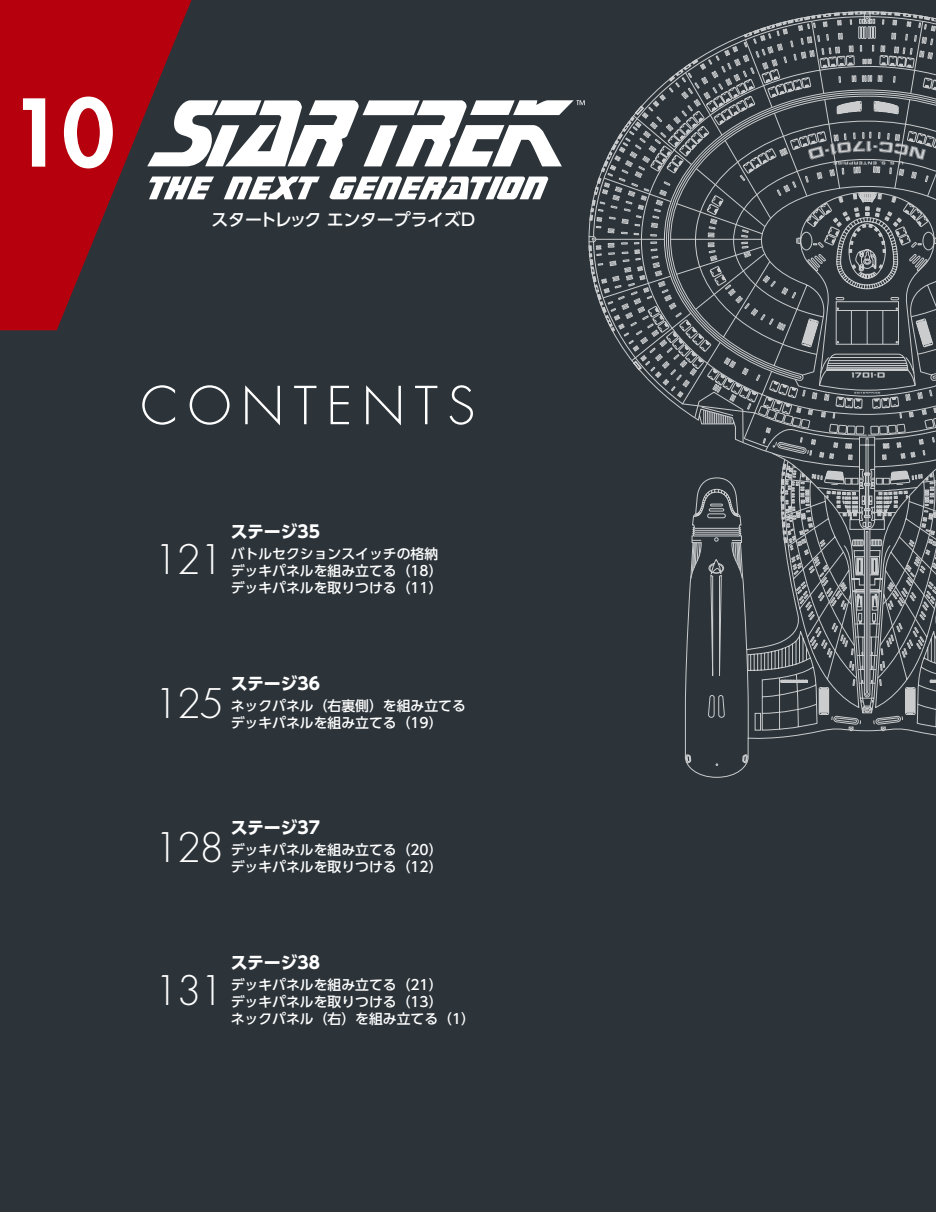
<style>
.page{position:relative;width:936px;height:1212px;background:#fff}
.page>*{position:absolute;margin:0;border:0;box-sizing:border-box;transform-origin:0 0}
.t1{font:800 90.6px "Futura LT";color:#fff}
.t2{font:300 51px "Futura LT";letter-spacing:.19em;color:#fff}
.t3{font:300 39.6px "Futura LT";letter-spacing:-.05em;color:#fff}
.t4{font:700 16.95px "UD Shin Go Pro";letter-spacing:-.02em;color:#fff}
.t5{font:500 16.95px "UD Shin Go Pro";letter-spacing:-.025em;color:#fff}
.t6{font:500 13.8px/17px "UD Shin Go Pro";color:#fff}
</style>
<div class="page">
<div style="left:0;top:0;width:935px;height:334px;background:#2c343a"></div>
<div style="left:0;top:325px;width:935px;height:887px;background:#2c343a"></div>
<svg style="left:588px;top:11px;width:347px;height:767px"></svg>
<svg style="left:0;top:0;width:191px;height:330px;fill:#b6000d"></svg>
<svg style="left:147px;top:100px;width:437px;height:66px"></svg>
<svg style="left:149px;top:176px;width:65px;height:23px"></svg>
<svg style="left:224px;top:176px;width:96px;height:23px"></svg>
<svg style="left:329px;top:176px;width:220px;height:23px"></svg>
<h1 class="t1" style="left:10px;top:73px;width:106px">10</h1>
<p class="t5" style="left:212px;top:205px;width:265px">スタートレック エンタープライズD</p>
<h2 class="t2" style="left:140px;top:375px;width:336px">CONTENTS</h2>
<h3 class="t3" style="left:154px;top:535px;width:71px">121</h3>
<p class="t4" style="left:231px;top:517px;width:91px">ステージ35</p>
<p class="t6" style="left:231px;top:544px;width:213px">バトルセクションスイッチの格納デッキパネルを組み立てる（18）デッキパネルを取りつける（11）</p>
<h3 class="t3" style="left:154px;top:679px;width:71px">125</h3>
<p class="t4" style="left:231px;top:670px;width:91px">ステージ36</p>
<p class="t6" style="left:231px;top:697px;width:236px">ネックパネル（右裏側）を組み立てるデッキパネルを組み立てる（19）</p>
<h3 class="t3" style="left:154px;top:823px;width:71px">128</h3>
<p class="t4" style="left:231px;top:814px;width:91px">ステージ37</p>
<p class="t6" style="left:231px;top:840px;width:213px">デッキパネルを組み立てる（20）デッキパネルを取りつける（12）</p>
<h3 class="t3" style="left:154px;top:967px;width:71px">131</h3>
<p class="t4" style="left:231px;top:949px;width:91px">ステージ38</p>
<p class="t6" style="left:231px;top:976px;width:246px">デッキパネルを組み立てる（21）<br>デッキパネルを取りつける（13）<br>ネックパネル（右）を組み立てる（1）</p>
</div>
